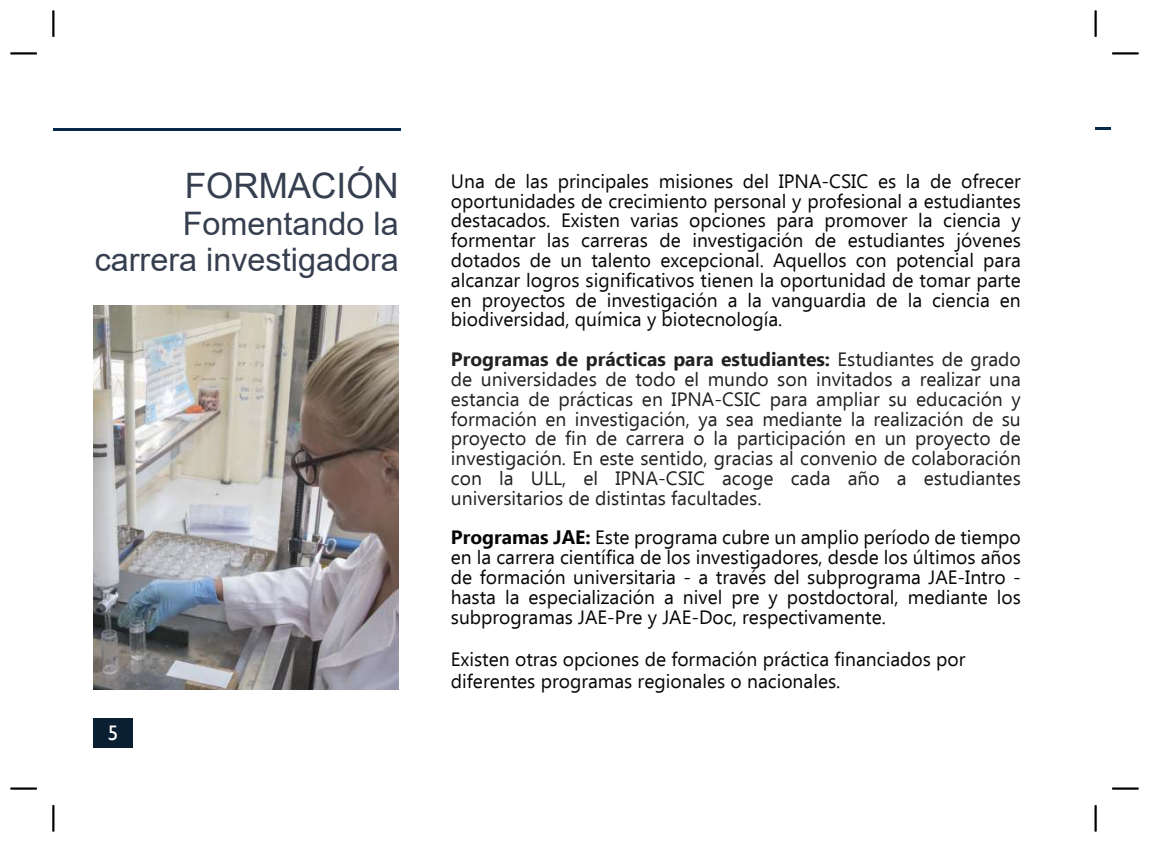
<style>
.page{position:relative;width:1149px;height:842px;background:#fff}
.page>*{position:absolute;margin:0;border:0;box-sizing:border-box;transform-origin:0 0}
.t1{font:35px "Arial";color:#353f4f}
.t2{font:32.38px/36.8px "Arial";color:#353f4f;text-align:right}
.t3{font:21px "Gill Sans Nova";color:#fff}
.t4{font:19.25px/19.8px "Ebrima";color:#080605;text-align:justify}
.t5{font:19.25px/19.8px "Ebrima";color:rgb(8 6 5/.89);text-align:justify}
.s1{font-weight:700}
</style>
<div class="page">
<hr style="left:1095px;top:127px;width:15px;height:3px;background:#072a48">
<hr style="left:53px;top:128px;width:348px;height:2px;background:#072a48">
<div style="left:93px;top:718px;width:40px;height:30px;background:#0a1f31"></div>
<img style="left:93px;top:305px;width:305px;height:384px">
<hr style="left:10px;top:52px;width:27px;height:2px;background:#000">
<hr style="left:52px;top:11px;width:2px;height:26px;background:#000">
<hr style="left:1094px;top:11px;width:2px;height:26px;background:#000">
<hr style="left:1112px;top:52px;width:26px;height:2px;background:#000">
<hr style="left:10px;top:787px;width:27px;height:2px;background:#000">
<hr style="left:52px;top:805px;width:2px;height:26px;background:#000">
<hr style="left:1112px;top:787px;width:26px;height:2px;background:#000">
<hr style="left:1094px;top:805px;width:2px;height:26px;background:#000">
<h1 class="t1" style="left:185px;top:161px;width:215px">FORMACIÓN</h1>
<h2 class="t2" style="left:95px;top:204px;width:306px">Fomentando la carrera investigadora</h2>
<p class="t3" style="left:108px;top:721px;width:12px">5</p>
<p class="t4" style="left:451px;top:171px;width:571px">Una de las principales misiones del IPNA-CSIC es la de ofrecer oportunidades de crecimiento personal y profesional a estudiantes destacados. Existen varias opciones para promover la ciencia y formentar las carreras de investigación de estudiantes jóvenes dotados de un talento excepcional. Aquellos con potencial para alcanzar logros significativos tienen la oportunidad de tomar parte en proyectos de investigación a la vanguardia de la ciencia en biodiversidad, química y biotecnología.</p>
<p class="t5" style="left:451px;top:349px;width:571px"><span class="s1">Programas de prácticas para estudiantes:</span> Estudiantes de grado de universidades de todo el mundo son invitados a realizar una estancia de prácticas en IPNA-CSIC para ampliar su educación y formación en investigación, ya sea mediante la realización de su proyecto de fin de carrera o la participación en un proyecto de investigación. En este sentido, gracias al convenio de colaboración con la ULL, el IPNA-CSIC acoge cada año a estudiantes universitarios de distintas facultades.</p>
<p class="t4" style="left:451px;top:527px;width:571px"><span class="s1">Programas JAE:</span> Este programa cubre un amplio período de tiempo en la carrera científica de los investigadores, desde los últimos años de formación universitaria - a través del subprograma JAE-Intro - hasta la especialización a nivel pre y postdoctoral, mediante los subprogramas JAE-Pre y JAE-Doc, respectivamente.</p>
<p class="t4" style="left:451px;top:648px;width:516px;line-height:21.3px">Existen otras opciones de formación práctica financiados por diferentes programas regionales o nacionales.</p>
</div>
